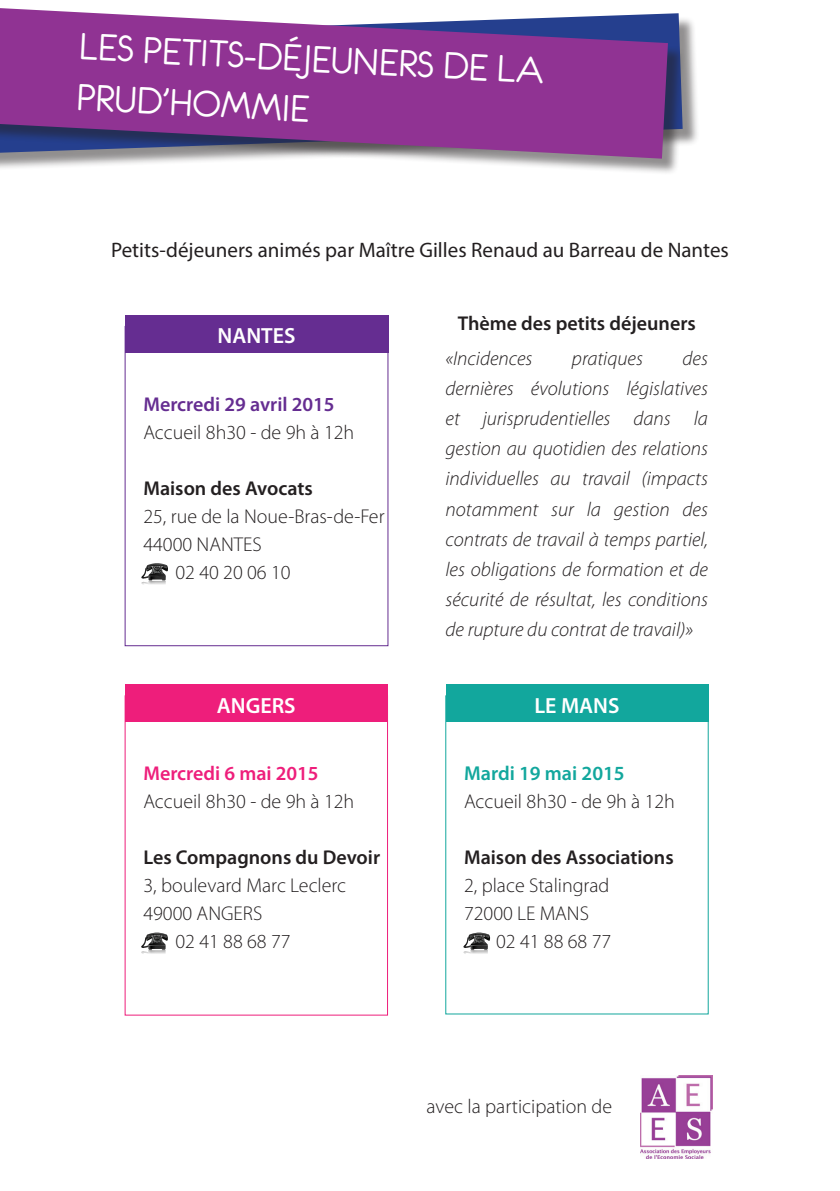
<style>
.page{position:relative;width:840px;height:1191px;background:#fff}
.page>*{position:absolute;margin:0;border:0;box-sizing:border-box;transform-origin:0 0}
.t1{font:42px/50.4px "Eurofurenceregular";color:#fff}
.t2{font:600 22px "Myriad Pro";color:#fff}
.t3{font:21px "Myriad Pro";color:#231f20}
.t4{font:600 20.2px "Myriad Pro";color:#12a79d}
.t5{font:italic 300 20px/30px "Myriad Pro";color:#231f20;text-align:justify}
.t6{font:300 20px "Myriad Pro";color:#231f20}
.t7{font:600 20px "Myriad Pro";color:#231f20}
.t8{font:600 20px "Myriad Pro";color:#652d91}
.t9{font:600 20px "Myriad Pro";color:#ee1e7b}
</style>
<div class="page">
<div style="left:0;top:16px;width:699px;height:155px;background:#231f20;opacity:.5"></div>
<div style="left:0;top:9px;width:685px;height:167px;background:#231f20;opacity:.5"></div>
<svg style="left:0;top:8px;width:667px;height:151px;background:#8d4898"></svg>
<div style="left:125px;top:315px;width:263px;height:37px;background:#652d91"></div>
<div style="left:125px;top:326px;width:263px;height:320px;border:1px solid #652d91"></div>
<svg style="left:141px;top:563px;width:27px;height:22px"></svg>
<div style="left:125px;top:684px;width:262px;height:37px;background:#ee1e7b"></div>
<div style="left:125px;top:695px;width:262px;height:320px;border:1px solid #ee1e7b"></div>
<svg style="left:141px;top:932px;width:27px;height:22px"></svg>
<div style="left:445px;top:684px;width:263px;height:37px;background:#12a79d"></div>
<div style="left:445px;top:695px;width:263px;height:319px;border:1px solid #12a79d"></div>
<svg style="left:463px;top:932px;width:27px;height:22px"></svg>
<img style="left:640px;top:1075px;width:71px;height:83px">
<p class="t1" style="left:80px;top:21px;width:466px;rotate:3deg">LES PETITS-DÉJEUNERS DE LA<br>PRUD’HOMMIE</p>
<p class="t3" style="left:111px;top:237px;width:619px">Petits-déjeuners animés par Maître Gilles Renaud au Barreau de Nantes</p>
<p class="t2" style="left:217px;top:322px;width:80px">NANTES</p>
<p class="t8" style="left:143px;top:391px;width:193px">Mercredi 29 avril 2015</p>
<p class="t6" style="left:143px;top:420px;width:212px">Accueil 8h30 - de 9h à 12h</p>
<p class="t7" style="left:143px;top:475px;width:171px">Maison des Avocats</p>
<p class="t6" style="left:143px;top:504px;width:242px">25, rue de la Noue-Bras-de-Fer</p>
<p class="t6" style="left:143px;top:532px;width:120px">44000 NANTES</p>
<p class="t6" style="left:175px;top:560px;width:117px">02 40 20 06 10</p>
<p class="t2" style="left:217px;top:691px;width:80px">ANGERS</p>
<p class="t9" style="left:143px;top:761px;width:177px">Mercredi 6 mai 2015</p>
<p class="t6" style="left:143px;top:789px;width:212px">Accueil 8h30 - de 9h à 12h</p>
<p class="t7" style="left:143px;top:845px;width:238px">Les Compagnons du Devoir</p>
<p class="t6" style="left:143px;top:873px;width:204px">3, boulevard Marc Leclerc</p>
<p class="t6" style="left:143px;top:901px;width:120px">49000 ANGERS</p>
<p class="t6" style="left:175px;top:929px;width:117px">02 41 88 68 77</p>
<p class="t7" style="left:457px;top:310px;width:239px">Thème des petits déjeuners</p>
<p class="t5" style="left:445px;top:343px;width:88px">«Incidences</p>
<p class="t5" style="left:571px;top:343px;width:72px">pratiques</p>
<p class="t5" style="left:445px;top:343px;width:264px;text-indent:237px">des dernières évolutions législatives et jurisprudentielles dans la gestion au quotidien des relations individuelles au travail (impacts notamment sur la gestion des contrats de travail à temps partiel, les obligations de formation et de sécurité de résultat, les conditions de rupture du contrat de travail)»</p>
<p class="t2" style="left:534px;top:691px;width:87px">LE MANS</p>
<p class="t4" style="left:464px;top:760px;width:162px">Mardi 19 mai 2015</p>
<p class="t6" style="left:464px;top:789px;width:212px">Accueil 8h30 - de 9h à 12h</p>
<p class="t7" style="left:464px;top:845px;width:211px">Maison des Associations</p>
<p class="t6" style="left:464px;top:873px;width:147px">2, place Stalingrad</p>
<p class="t6" style="left:464px;top:901px;width:126px">72000 LE MANS</p>
<p class="t6" style="left:496px;top:929px;width:117px">02 41 88 68 77</p>
<p class="t6" style="left:426px;top:1093px;width:187px">avec la participation de</p>
</div>
